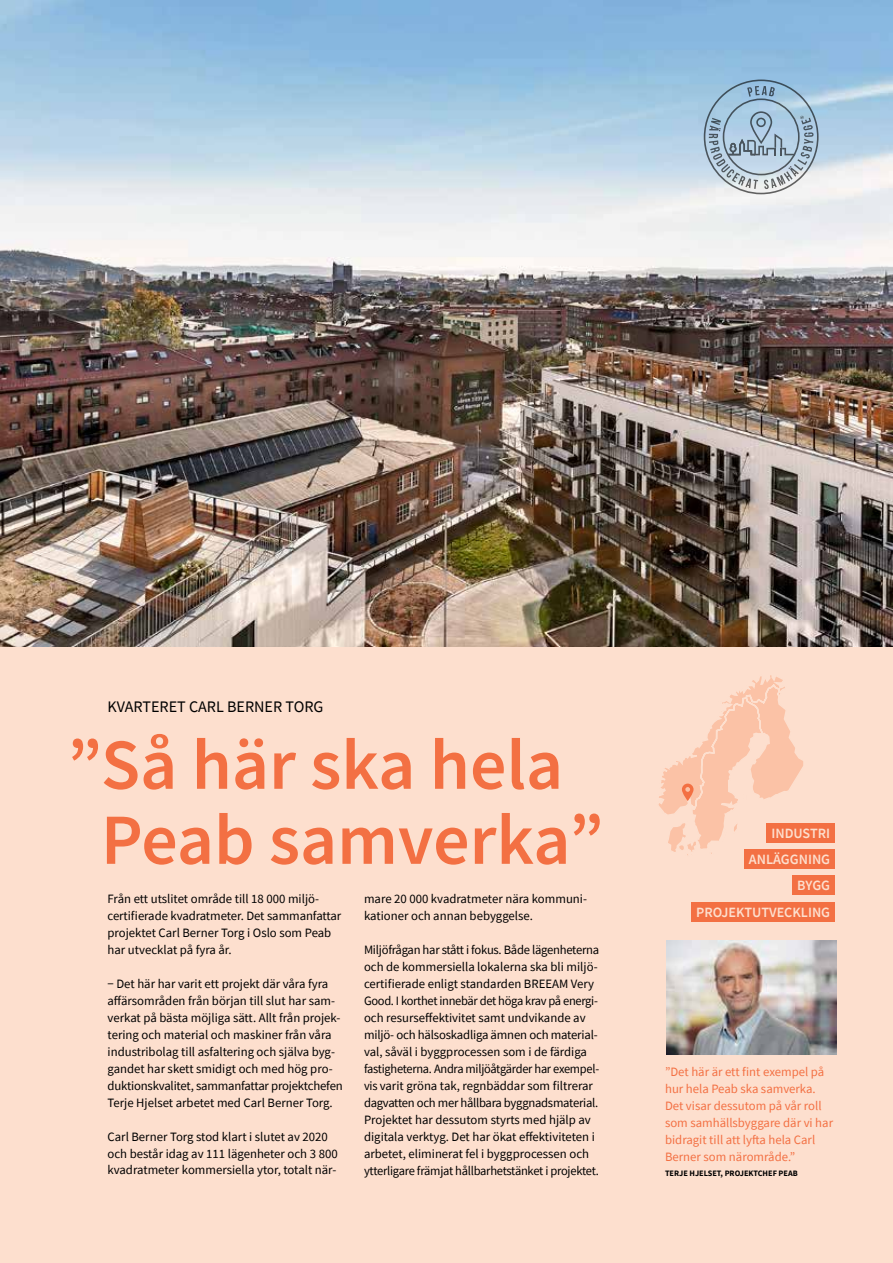
<style>
.page{position:relative;width:893px;height:1263px;background:#fddfce}
.page>*{position:absolute;margin:0;border:0;box-sizing:border-box;transform-origin:0 0}
.t1{font:600 72px/75px "Source Sans Pro";color:#f37043;text-align:center}
.t2{font:16.05px "Source Sans Pro";color:#000}
.t3{font:600 14.1px "Source Sans Pro";color:#fddfce}
.t4{font:12.75px/17px "Source Sans Pro";color:#000}
.t5{font:12.75px/17px "Source Sans Pro";color:#f37043}
.t6{font:700 8.25px "Source Sans Pro";color:#000}
</style>
<div class="page">
<img style="left:0;top:0;width:893px;height:646px">
<svg style="left:658px;top:675px;width:148px;height:180px"></svg>
<img style="left:666px;top:941px;width:171px;height:114px">
<div style="left:793px;top:875px;width:42px;height:20px;background:#f37043"></div>
<div style="left:744px;top:849px;width:91px;height:20px;background:#f37043"></div>
<div style="left:691px;top:902px;width:144px;height:20px;background:#f37043"></div>
<div style="left:767px;top:822px;width:68px;height:20px;background:#f37043"></div>
<svg style="left:704px;top:80px;width:115px;height:114px;background:#a6bdcf"></svg>
<p class="t2" style="left:108px;top:696px;width:217px">KVARTERET CARL BERNER TORG</p>
<h1 class="t1" style="left:67px;top:727px;width:538px">”Så här ska hela<br>Peab samverka”</h1>
<p class="t4" style="left:108px;top:890px;width:235px">Från ett utslitet område till 18 000 miljö&shy;certifierade kvadratmeter. Det sammanfattar projektet Carl Berner Torg i Oslo som Peab har utvecklat på fyra år.</p>
<p class="t4" style="left:108px;top:975px;width:237px">− Det här har varit ett projekt där våra fyra affärsområden från början till slut har sam&shy;verkat på bästa möjliga sätt. Allt från projek&shy;tering och material och maskiner från våra industribolag till asfaltering och själva byg&shy;gandet har skett smidigt och med hög pro&shy;duktionskvalitet, sammanfattar projektchefen Terje Hjelset arbetet med Carl Berner Torg.</p>
<p class="t4" style="left:108px;top:1128px;width:232px">Carl Berner Torg stod klart i slutet av 2020 och består idag av 111 lägenheter och 3 800 kvadratmeter kommersiella ytor, totalt när-</p>
<p class="t4" style="left:364px;top:890px;width:224px">mare 20 000 kvadratmeter nära kommuni&shy;kationer och annan bebyggelse.</p>
<p class="t4" style="left:364px;top:941px;width:237px">Miljöfrågan har stått i fokus. Både lägenheterna och de kommersiella lokalerna ska bli miljö&shy;certifierade enligt standarden BREEAM Very Good. I korthet innebär det höga krav på energi&shy;och resurseffektivitet samt undvikande av miljö- och hälsoskadliga ämnen och material&shy;val, såväl i byggprocessen som i de färdiga fastigheterna. Andra miljöåtgärder har exempel&shy;vis varit gröna tak, regnbäddar som filtrerar dagvatten och mer hållbara byggnadsmaterial.<br>Projektet har dessutom styrts med hjälp av digitala verktyg. Det har ökat effektiviteten i arbetet, eliminerat fel i byggprocessen och ytterligare främjat hållbarhetstänket i projektet.</p>
<p class="t3" style="left:771px;top:824px;width:60px">INDUSTRI</p>
<p class="t3" style="left:749px;top:850px;width:83px">ANLÄGGNING</p>
<p class="t3" style="left:797px;top:876px;width:34px">BYGG</p>
<p class="t3" style="left:696px;top:903px;width:136px">PROJEKTUTVECKLING</p>
<p class="t5" style="left:665px;top:1063px;width:170px">”Det här är ett fint exempel på hur hela Peab ska samverka.<br>Det visar dessutom på vår roll som samhällsbyggare där vi har bidragit till att lyfta hela Carl<br>Berner som närområde.”</p>
<p class="t6" style="left:665px;top:1167px;width:134px">TERJE HJELSET, PROJEKTCHEF PEAB</p>
</div>
